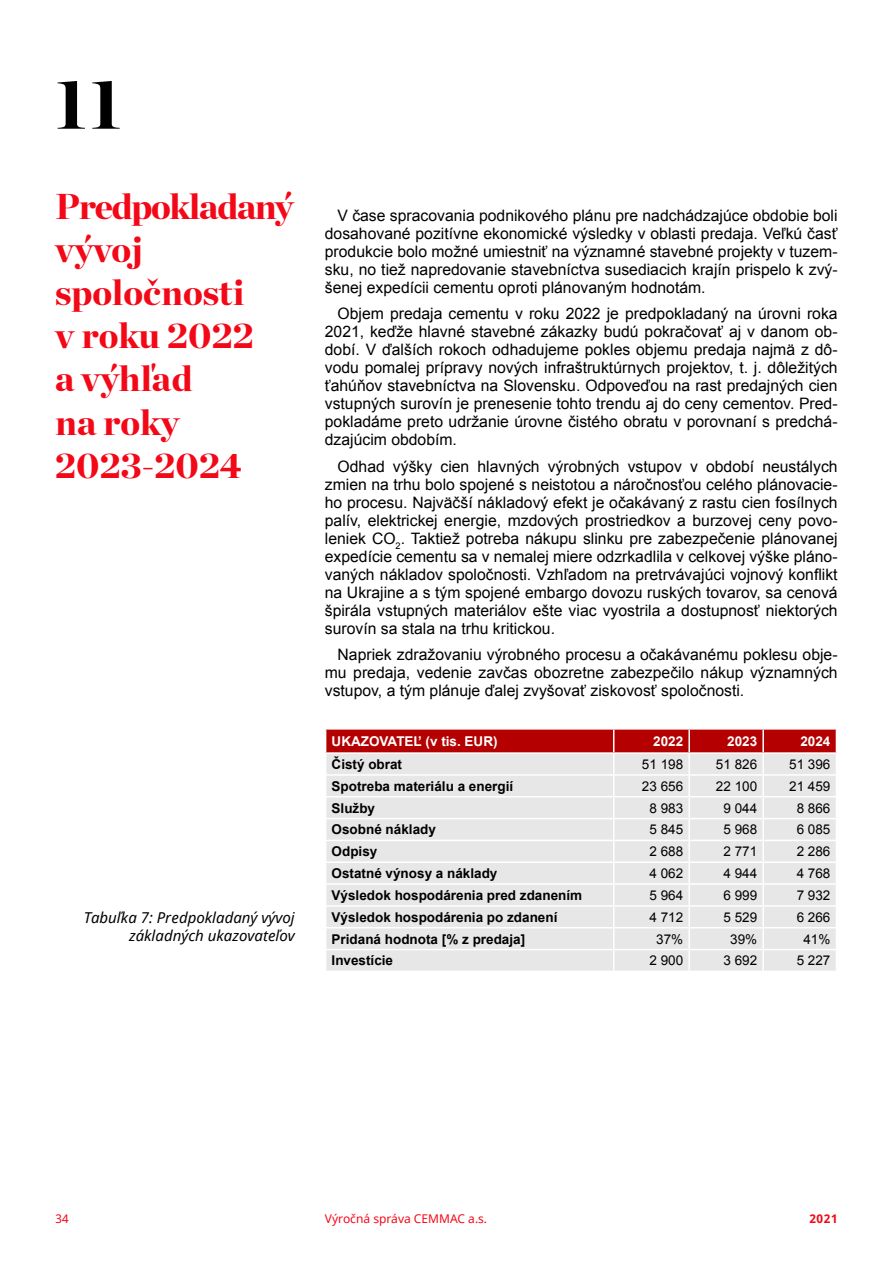
<style>
.page{position:relative;width:893px;height:1263px;background:#fff}
.page>*{position:absolute;margin:0;border:0;box-sizing:border-box;transform-origin:0 0}
.t1{font:900 70.5px "Chronicle Display";color:#000}
.t2{font:900 36px/43.2px "Chronicle Display";color:#f30817}
.t3{font:15.75px/18px "Arial";color:#000;text-align:justify}
.t4{font:italic 15px/18px "Noto Sans";color:#000;text-align:right}
.t5{font:700 13.5px "Arial";color:#000}
.t6{font:13.5px "Arial";color:#000}
.t7{font:700 13.5px "Arial";color:#fff}
.t8{font:12px "Noto Sans";color:#f30817}
.t9{font:700 12px "Noto Sans";color:#f30817}
</style>
<div class="page">
<svg style="left:325px;top:729px;width:512px;height:242px;background:#e5d3d3"></svg>
<h1 class="t1" style="left:55px;top:46px;width:67px">11</h1>
<h2 class="t2" style="left:55px;top:182px;width:240px">Predpokladaný vývoj spoločnosti<br>v roku 2022<br>a výhľad<br>na roky<br>2023-2024</h2>
<p class="t4" style="left:84px;top:908px;width:213px">Tabuľka 7: Predpokladaný vývoj základných ukazovateľov</p>
<p class="t3" style="left:325px;top:206px;width:514px;text-indent:13px">V čase spracovania podnikového plánu pre nadchádzajúce obdobie boli dosahované pozitívne ekonomické výsledky v oblasti predaja. Veľkú časť produkcie bolo možné umiestniť na významné stavebné projekty v tuzem&shy;sku, no tiež napredovanie stavebníctva susediacich krajín prispelo k zvý&shy;šenej expedícii cementu oproti plánovaným hodnotám.</p>
<p class="t3" style="left:325px;top:305px;width:514px;text-indent:13px">Objem predaja cementu v roku 2022 je predpokladaný na úrovni roka 2021, keďže hlavné stavebné zákazky budú pokračovať aj v danom ob&shy;dobí. V ďalších rokoch odhadujeme pokles objemu predaja najmä z dô&shy;vodu pomalej prípravy nových infraštruktúrnych projektov, t. j. dôležitých ťahúňov stavebníctva na Slovensku. Odpoveďou na rast predajných cien vstupných surovín je prenesenie tohto trendu aj do ceny cementov. Pred&shy;pokladáme preto udržanie úrovne čistého obratu v porovnaní s predchá&shy;dzajúcim obdobím.</p>
<p class="t3" style="left:325px;top:457px;width:514px;text-indent:13px">Odhad výšky cien hlavných výrobných vstupov v období neustálych zmien na trhu bolo spojené s neistotou a náročnosťou celého plánovacie&shy;ho procesu. Najväčší nákladový efekt je očakávaný z rastu cien fosílnych palív, elektrickej energie, mzdových prostriedkov a burzovej ceny povo&shy;leniek CO<sub>2</sub>. Taktiež potreba nákupu slinku pre zabezpečenie plánovanej expedície cementu sa v nemalej miere odzrkadlila v celkovej výške pláno&shy;vaných nákladov spoločnosti. Vzhľadom na pretrvávajúci vojnový konflikt na Ukrajine a s tým spojené embargo dovozu ruských tovarov, sa cenová špirála vstupných materiálov ešte viac vyostrila a dostupnosť niektorých surovín sa stala na trhu kritickou.</p>
<p class="t3" style="left:325px;top:646px;width:514px;text-indent:13px">Napriek zdražovaniu výrobného procesu a očakávanému poklesu obje&shy;mu predaja, vedenie zavčas obozretne zabezpečilo nákup významných vstupov, a tým plánuje ďalej zvyšovať ziskovosť spoločnosti.</p>
<p class="t7" style="left:332px;top:732px;width:168px">UKAZOVATEĽ (v tis. EUR)</p>
<p class="t7" style="left:653px;top:732px;width:32px">2022</p>
<p class="t7" style="left:727px;top:732px;width:32px">2023</p>
<p class="t7" style="left:800px;top:732px;width:32px">2024</p>
<p class="t5" style="left:332px;top:755px;width:72px">Čistý obrat</p>
<p class="t6" style="left:642px;top:755px;width:43px">51 198</p>
<p class="t6" style="left:716px;top:755px;width:43px">51 826</p>
<p class="t6" style="left:789px;top:755px;width:43px">51 396</p>
<p class="t5" style="left:332px;top:777px;width:183px">Spotreba materiálu a energií</p>
<p class="t6" style="left:642px;top:777px;width:43px">23 656</p>
<p class="t6" style="left:716px;top:777px;width:43px">22 100</p>
<p class="t6" style="left:789px;top:777px;width:43px">21 459</p>
<p class="t5" style="left:332px;top:799px;width:45px">Služby</p>
<p class="t6" style="left:649px;top:799px;width:35px">8 983</p>
<p class="t6" style="left:723px;top:799px;width:35px">9 044</p>
<p class="t6" style="left:797px;top:799px;width:35px">8 866</p>
<p class="t5" style="left:332px;top:821px;width:106px">Osobné náklady</p>
<p class="t6" style="left:649px;top:821px;width:35px">5 845</p>
<p class="t6" style="left:723px;top:821px;width:35px">5 968</p>
<p class="t6" style="left:797px;top:821px;width:35px">6 085</p>
<p class="t5" style="left:332px;top:843px;width:47px">Odpisy</p>
<p class="t6" style="left:649px;top:843px;width:35px">2 688</p>
<p class="t6" style="left:723px;top:843px;width:35px">2 771</p>
<p class="t6" style="left:797px;top:843px;width:35px">2 286</p>
<p class="t5" style="left:332px;top:864px;width:167px">Ostatné výnosy a náklady</p>
<p class="t6" style="left:649px;top:864px;width:35px">4 062</p>
<p class="t6" style="left:723px;top:864px;width:35px">4 944</p>
<p class="t6" style="left:797px;top:864px;width:35px">4 768</p>
<p class="t5" style="left:332px;top:886px;width:252px">Výsledok hospodárenia pred zdanením</p>
<p class="t6" style="left:649px;top:886px;width:35px">5 964</p>
<p class="t6" style="left:723px;top:886px;width:35px">6 999</p>
<p class="t6" style="left:797px;top:886px;width:35px">7 932</p>
<p class="t5" style="left:332px;top:908px;width:227px">Výsledok hospodárenia po zdanení</p>
<p class="t6" style="left:649px;top:908px;width:35px">4 712</p>
<p class="t6" style="left:723px;top:908px;width:35px">5 529</p>
<p class="t6" style="left:797px;top:908px;width:35px">6 266</p>
<p class="t5" style="left:332px;top:930px;width:195px">Pridaná hodnota [% z predaja]</p>
<p class="t6" style="left:656px;top:930px;width:29px">37%</p>
<p class="t6" style="left:730px;top:930px;width:29px">39%</p>
<p class="t6" style="left:803px;top:930px;width:29px">41%</p>
<p class="t5" style="left:332px;top:952px;width:63px">Investície</p>
<p class="t6" style="left:649px;top:952px;width:35px">2 900</p>
<p class="t6" style="left:723px;top:952px;width:35px">3 692</p>
<p class="t6" style="left:797px;top:952px;width:35px">5 227</p>
<p class="t8" style="left:55px;top:1210px;width:15px">34</p>
<p class="t8" style="left:325px;top:1210px;width:164px">Výročná správa CEMMAC a.s.</p>
<p class="t9" style="left:809px;top:1210px;width:30px">2021</p>
</div>
